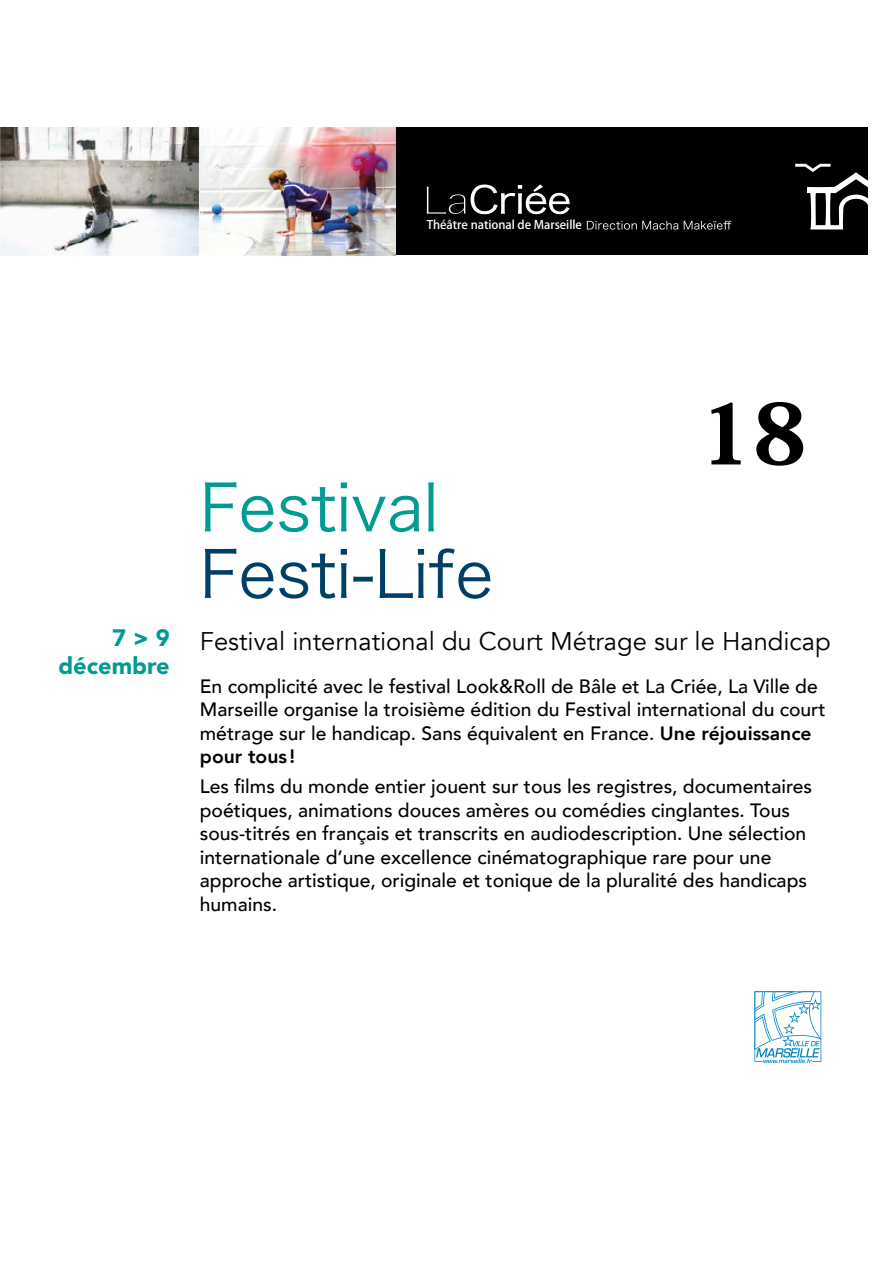
<style>
.page{position:relative;width:893px;height:1263px;background:#fff}
.page>*{position:absolute;margin:0;border:0;box-sizing:border-box;transform-origin:0 0}
.t1{font:800 83.7px "Koz Min Pro";color:#000}
.t2{font:64.35px "Hira Kaku Pro W3";color:#003f66}
.t3{font:64.35px "Hira Kaku Pro W3";color:#009b93}
.t4{font:25.5px "Avenir";color:#000}
.t5{font:900 23.55px/28.3px "Avenir LT Std";color:#009b93;text-align:right}
.t6{font:500 19.35px/23.5px "Avenir";color:#000}
.t7{font:500 11.85px "Koz Go Pro";color:#fff}
.s1{font-weight:800}
</style>
<div class="page">
<div style="left:0;top:128px;width:867px;height:127px;background:#000"></div>
<svg style="left:587px;top:221px;width:91px;height:9px"></svg>
<svg style="left:684px;top:221px;width:47px;height:9px"></svg>
<svg style="left:427px;top:187px;width:38px;height:27px"></svg>
<svg style="left:471px;top:184px;width:99px;height:30px"></svg>
<svg style="left:795px;top:164px;width:73px;height:65px"></svg>
<img style="left:200px;top:128px;width:195px;height:127px">
<svg style="left:0;top:128px;width:200px;height:127px;background:#c6c5c2"></svg>
<svg style="left:754px;top:991px;width:67px;height:72px"></svg>
<p class="t7" style="left:427px;top:217px;width:157px">Théâtre national de Marseille</p>
<p class="t5" style="left:58px;top:624px;width:113px">7 &gt; 9 décembre</p>
<h1 class="t1" style="left:699px;top:371px;width:109px">18</h1>
<h2 class="t3" style="left:200px;top:450px;width:240px">Festival</h2>
<h2 class="t2" style="left:200px;top:517px;width:295px">Festi-Life</h2>
<h3 class="t4" style="left:200px;top:626px;width:632px">Festival international du Court Métrage sur le Handicap</h3>
<p class="t6" style="left:200px;top:673px;width:627px">En complicité avec le festival Look&amp;Roll de Bâle et La Criée, La Ville de Marseille organise la troisième édition du Festival international du court métrage sur le handicap. Sans équivalent en France. <span class="s1">Une réjouissance pour tous !</span></p>
<p class="t6" style="left:200px;top:773px;width:614px">Les films du monde entier jouent sur tous les registres, documentaires poétiques, animations douces amères ou comédies cinglantes. Tous sous-titrés en français et transcrits en audiodescription. Une sélection internationale d’une excellence cinématographique rare pour une approche artistique, originale et tonique de la pluralité des handicaps humains.</p>
</div>
